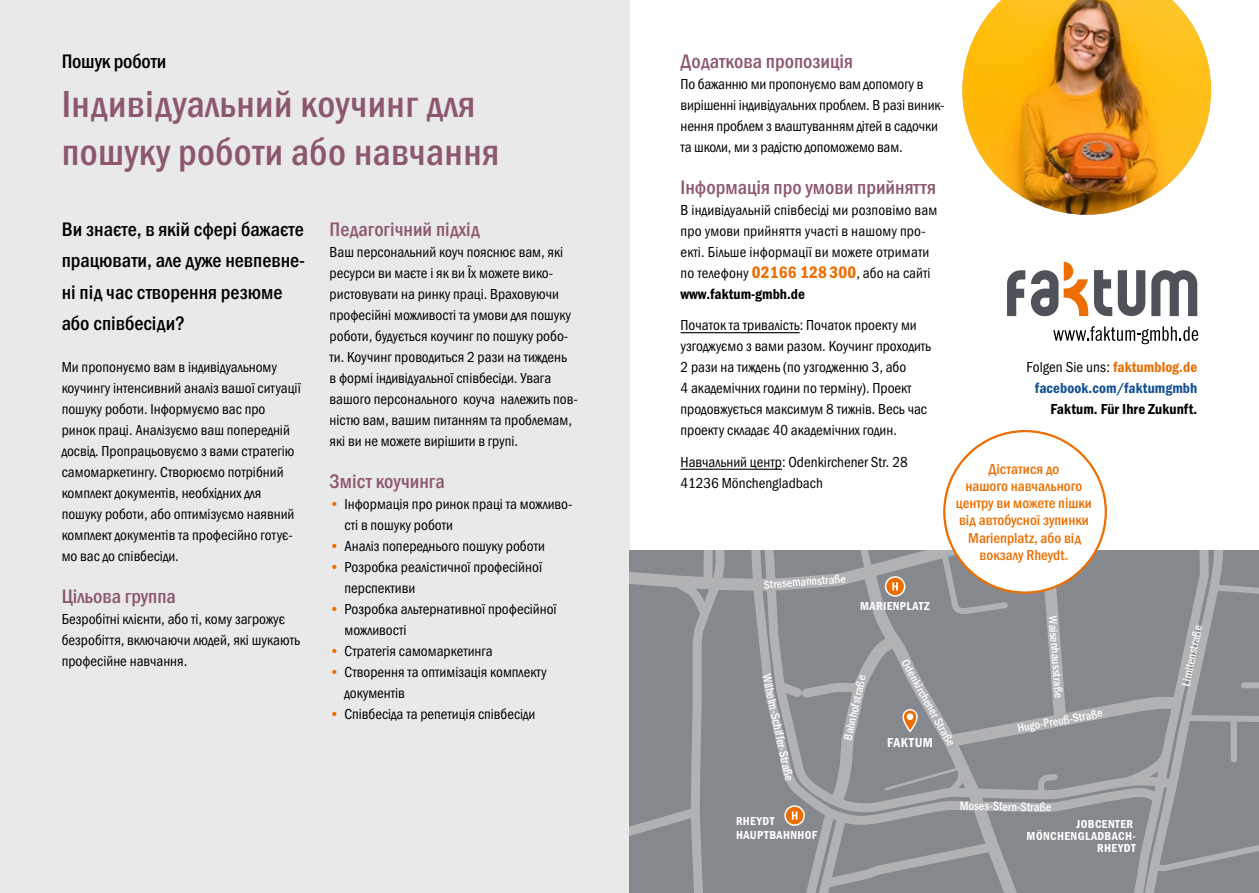
<style>
.page{position:relative;width:1259px;height:893px;background:#fff}
.page>*{position:absolute;margin:0;border:0;box-sizing:border-box;transform-origin:0 0}
.t1{font:500 39px/48.8px "Franklin Gothic URW Cond";letter-spacing:.01em;color:#8d5770}
.t2{font:500 20.25px/31.5px "Franklin Gothic URW Cond";color:#000}
.t3{font:500 20.25px "Franklin Gothic URW Cond";color:#8d5770}
.t4{font:15px/21px "Franklin Gothic URW Cond";color:#000}
.t5{font:500 15px/17.2px "Franklin Gothic URW Cond";color:#ed6e00;text-align:center}
.t6{font:15px "Franklin Gothic URW Con Dem";letter-spacing:.005em;color:#000}
.t7{font:15px "Franklin Gothic URW Con Dem";letter-spacing:.005em;color:#125092}
.t8{font:13.5px "Franklin Gothic URW Con Dem";letter-spacing:.03em;color:#fff}
.t9{font:500 12.6px "Franklin Gothic URW Cond";color:#fff}
.t10{font:500 12px "Franklin Gothic URW Cond";color:#fff}
.t11{font:12px/12px "Franklin Gothic URW Con Dem";letter-spacing:.03em;color:#fff}
.s1{font-family:"Franklin Gothic URW Con Dem";color:#ed6e00}
.s2{font-family:"Franklin Gothic URW Con Dem";font-size:17.25px;color:#ed6e00}
</style>
<div class="page">
<div style="left:0;top:0;width:629px;height:893px;background:#e8e9e8"></div>
<hr style="left:680px;top:332px;width:119px;height:1px;background:#000">
<hr style="left:680px;top:469px;width:102px;height:1px;background:#000">
<svg style="left:1007px;top:270px;width:18px;height:46px"></svg>
<svg style="left:1151px;top:270px;width:46px;height:46px"></svg>
<svg style="left:1094px;top:270px;width:51px;height:46px"></svg>
<svg style="left:1031px;top:262px;width:57px;height:54px"></svg>
<svg style="left:1053px;top:326px;width:145px;height:18px"></svg>
<svg style="left:629px;top:551px;width:630px;height:342px;background:#8d9093"></svg>
<div style="left:944px;top:431px;width:161px;height:162px;background:#fff;border-radius:50%"></div>
<img style="left:962px;top:0;width:249px;height:215px">
<h2 class="t2" style="left:62px;top:44px;width:106px">Пошук роботи</h2>
<h1 class="t1" style="left:62px;top:77px;width:439px">Індивідуальний коучинг для пошуку роботи або навчання</h1>
<h2 class="t2" style="left:62px;top:212px;width:245px">Ви знаєте, в якій сфері бажаєте працювати, але дуже невпевне&shy;ні під час створення резюме або співбесіди?</h2>
<p class="t4" style="left:62px;top:356px;width:241px">Ми пропонуємо вам в індивідуальному коучингу інтенсивний аналіз вашої ситуації пошуку роботи. Інформуємо вас про ринок праці. Аналізуємо ваш попередній досвід. Пропрацьовуємо з вами стратегію самомаркетингу. Створюємо потрібний комплект документів, необхідних для пошуку роботи, або оптимізуємо наявний комплект документів та професійно готує&shy;мо вас до співбесіди.</p>
<h2 class="t3" style="left:62px;top:582px;width:116px">Цільова группа</h2>
<p class="t4" style="left:62px;top:608px;width:240px">Безробітні клієнти, або ті, кому загрожує безробіття, включаючи людей, які шукають професійне навчання.</p>
<h2 class="t3" style="left:330px;top:214px;width:152px">Педагогічний підхід</h2>
<p class="t4" style="left:330px;top:240px;width:250px">Ваш персональний коуч пояснює вам, які ресурси ви маєте і як ви Їх можете вико&shy;ристовувати на ринку праці. Враховуючи професійні можливості та умови для пошуку роботи, будується коучинг по пошуку робо&shy;ти. Коучинг проводиться 2 рази на тиждень<br>в формі індивідуальної співбесіди. Увага вашого персонального коуча належить пов&shy;ністю вам, вашим питанням та проблемам, які ви не можете вирішити в групі.</p>
<h2 class="t3" style="left:330px;top:466px;width:117px">Зміст коучинга</h2>
<p class="t4" style="left:344px;top:492px;width:229px;text-indent:-15px"><span class="s1">•</span> Інформація про ринок праці та можливо&shy;сті в пошуку роботи</p>
<p class="t4" style="left:330px;top:534px;width:217px"><span class="s1">•</span> Аналіз попереднього пошуку роботи</p>
<p class="t4" style="left:344px;top:555px;width:199px;text-indent:-15px"><span class="s1">•</span> Розробка реалістичної професійної перспективи</p>
<p class="t4" style="left:344px;top:597px;width:214px;text-indent:-15px"><span class="s1">•</span> Розробка альтернативної професійної можливості</p>
<p class="t4" style="left:330px;top:639px;width:165px"><span class="s1">•</span> Стратегія самомаркетинга</p>
<p class="t4" style="left:344px;top:660px;width:204px;text-indent:-15px"><span class="s1">•</span> Створення та оптимізація комплекту документів</p>
<p class="t4" style="left:330px;top:702px;width:207px"><span class="s1">•</span> Співбесіда та репетиція співбесіди</p>
<h2 class="t3" style="left:680px;top:46px;width:174px">Додаткова пропозиція</h2>
<p class="t4" style="left:680px;top:72px;width:266px">По бажанню ми пропонуємо вам допомогу в вирішенні індивідуальних проблем. В разі виник&shy;нення проблем з влаштуванням дітей в садочки та школи, ми з радістю допоможемо вам.</p>
<h2 class="t3" style="left:680px;top:172px;width:257px">Інформація про умови прийняття</h2>
<p class="t4" style="left:680px;top:198px;width:258px">В індивідуальній співбесіді ми розповімо вам про умови прийняття участі в нашому про&shy;екті. Більше інформації ви можете отримати по телефону <span class="s2">02166 128 300</span>, або на сайті</p>
<p class="t6" style="left:680px;top:284px;width:126px">www.faktum-gmbh.de</p>
<p class="t4" style="left:680px;top:314px;width:252px">Початок та тривалість: Початок проекту ми узгоджуємо з вами разом. Коучинг проходить 2 рази на тиждень (по узгодженню 3, або<br>4 академічних години по терміну). Проект продовжується максимум 8 тижнів. Весь час проекту складає 40 академічних годин.</p>
<p class="t4" style="left:680px;top:450px;width:229px">Навчальний центр: Odenkirchener Str. 28<br>41236 Mönchengladbach</p>
<p class="t10" style="left:763px;top:576px;width:84px;rotate:-4deg">Stresemannstraße</p>
<p class="t11" style="left:860px;top:599px;width:71px">MARIENPLATZ</p>
<p class="t4" style="left:1026px;top:356px;width:172px">Folgen Sie uns: <span class="s1">faktumblog.de</span></p>
<p class="t7" style="left:1035px;top:378px;width:164px">facebook.com/faktumgmbh</p>
<p class="t6" style="left:1050px;top:399px;width:148px">Faktum. Für Ihre Zukunft.</p>
<p class="t5" style="left:956px;top:459px;width:138px">Дістатися до<br>нашого навчального центру ви можете пішки від автобусної зупинки<br>Marienplatz, або від вокзалу Rheydt.</p>
<p class="t9" style="left:775px;top:672px;width:111px;rotate:78deg">Wilhelm-Schiffer-Straße</p>
<p class="t10" style="left:839px;top:738px;width:68px;rotate:-77deg">Bahnhofstraße</p>
<p class="t10" style="left:912px;top:656px;width:98px;rotate:61deg">Odenkirchener Straße</p>
<p class="t8" style="left:887px;top:733px;width:47px">FAKTUM</p>
<p class="t10" style="left:1061px;top:615px;width:84px;rotate:86deg">Waisenhausstraße</p>
<p class="t10" style="left:1016px;top:719px;width:88px;rotate:-10deg">Hugo-Preuß-Straße</p>
<p class="t9" style="left:960px;top:796px;width:93px;rotate:1deg">Moses-Stern-Straße</p>
<p class="t11" style="left:736px;top:814px;width:83px;line-height:13.8px">RHEYDT<br>HAUPTBAHNHOF</p>
<p class="t11" style="left:1026px;top:817px;width:111px;text-align:right">JOBCENTER<br>MÖNCHENGLADBACH-<br>RHEYDT</p>
<p class="t10" style="left:1177px;top:684px;width:63px;rotate:-78deg">Limitenstraße</p>
</div>
